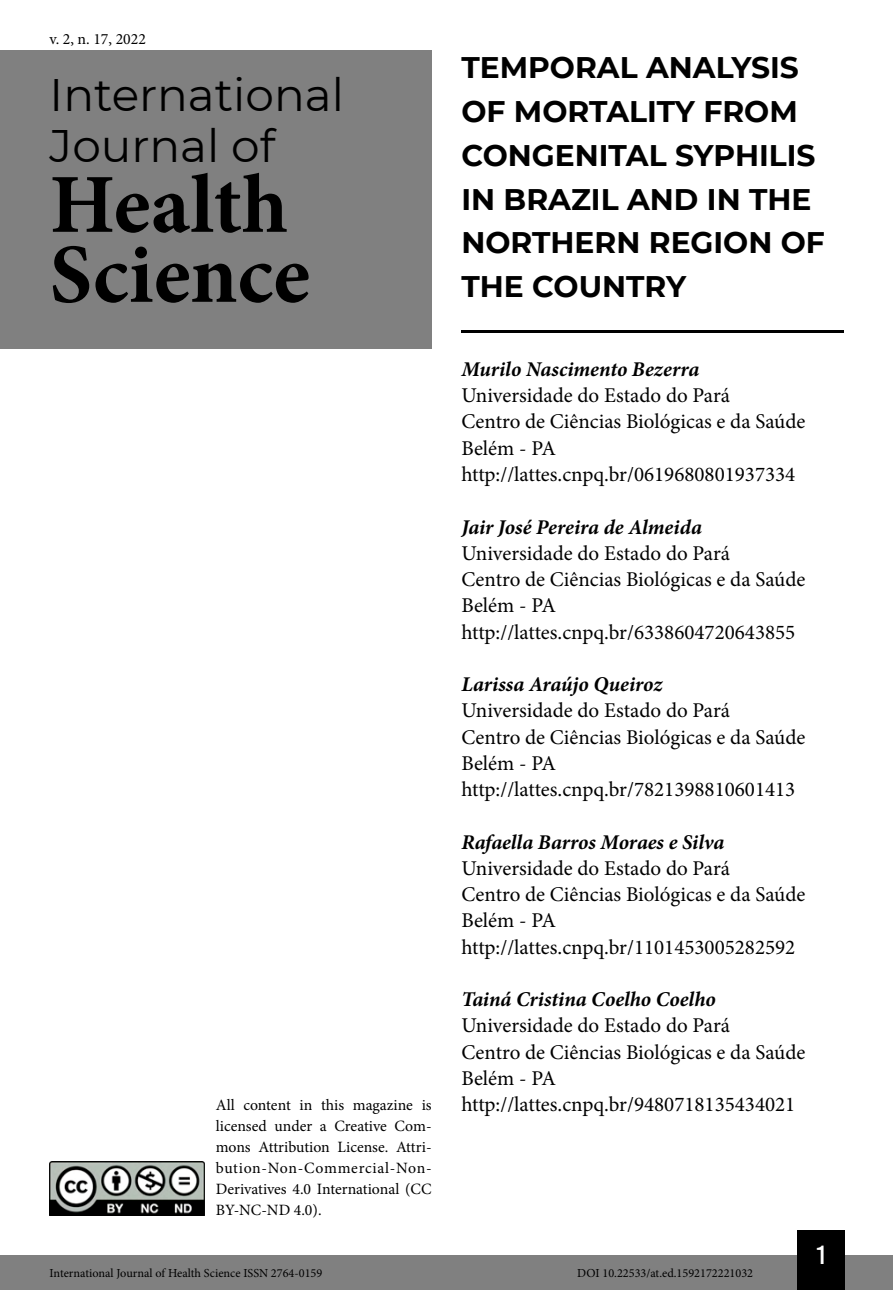
<style>
.page{position:relative;width:893px;height:1290px;background:#fff}
.page>*{position:absolute;margin:0;border:0;box-sizing:border-box;transform-origin:0 0}
.t1{font:700 84px/70px "Minion Pro";color:#000}
.t2{font:45.5px/50.8px "Montserrat";color:#000}
.Título_Artigo{font:700 29.75px/43.8px "Montserrat";color:#000}
.t3{font:26.25px "Bebas Kai";color:#fff}
.Infos_autor{font:21px "Minion Pro";color:#000}
.Autor{font:italic 700 21px "Minion Pro";letter-spacing:-.005em;color:#000}
.t4{font:15.75px/21px "Minion Pro";color:#000;text-align:justify}
.t5{font:12.25px "Minion Pro";color:#000}
</style>
<div class="page">
<div style="left:0;top:1255px;width:893px;height:35px;background:#808080"></div>
<div style="left:797px;top:1230px;width:48px;height:60px;background:#000"></div>
<img style="left:50px;top:1161px;width:154px;height:54px">
<div style="left:0;top:50px;width:432px;height:298px;background:#808080"></div>
<hr style="left:461px;top:330px;width:382px;height:2px;background:#000">
<p class="t4" style="left:50px;top:28px;width:98px">v. 2, n. 17, 2022</p>
<h2 class="t2" style="left:50px;top:68px;width:296px">International<br>Journal of</h2>
<h1 class="t1" style="left:50px;top:169px;width:262px">Health<br>Science</h1>
<p class="t4" style="left:216px;top:1095px;width:217px">All content in this magazine is licensed under a Creative Com&shy;mons Attribution License. Attri&shy;bution-Non-Commercial-Non-Derivatives 4.0 International (CC BY-NC-ND 4.0).</p>
<p class="Título_Artigo" style="left:461px;top:44px;width:365px">TEMPORAL ANALYSIS<br>OF MORTALITY FROM<br>CONGENITAL SYPHILIS<br>IN BRAZIL AND IN THE<br>NORTHERN REGION OF<br>THE COUNTRY</p>
<p class="Autor" style="left:461px;top:354px;width:240px">Murilo Nascimento Bezerra</p>
<p class="Infos_autor" style="left:461px;top:381px;width:270px">Universidade do Estado do Pará</p>
<p class="Infos_autor" style="left:461px;top:408px;width:345px">Centro de Ciências Biológicas e da Saúde</p>
<p class="Infos_autor" style="left:461px;top:434px;width:96px">Belém - PA</p>
<p class="Infos_autor" style="left:461px;top:460px;width:335px">http://lattes.cnpq.br/0619680801937334</p>
<p class="Autor" style="left:461px;top:512px;width:242px">Jair José Pereira de Almeida</p>
<p class="Infos_autor" style="left:461px;top:539px;width:270px">Universidade do Estado do Pará</p>
<p class="Infos_autor" style="left:461px;top:565px;width:345px">Centro de Ciências Biológicas e da Saúde</p>
<p class="Infos_autor" style="left:461px;top:591px;width:96px">Belém - PA</p>
<p class="Infos_autor" style="left:461px;top:618px;width:335px">http://lattes.cnpq.br/6338604720643855</p>
<p class="Autor" style="left:461px;top:669px;width:202px">Larissa Araújo Queiroz</p>
<p class="Infos_autor" style="left:461px;top:696px;width:270px">Universidade do Estado do Pará</p>
<p class="Infos_autor" style="left:461px;top:723px;width:345px">Centro de Ciências Biológicas e da Saúde</p>
<p class="Infos_autor" style="left:461px;top:749px;width:96px">Belém - PA</p>
<p class="Infos_autor" style="left:461px;top:775px;width:335px">http://lattes.cnpq.br/7821398810601413</p>
<p class="Autor" style="left:461px;top:827px;width:265px">Rafaella Barros Moraes e Silva</p>
<p class="Infos_autor" style="left:461px;top:854px;width:270px">Universidade do Estado do Pará</p>
<p class="Infos_autor" style="left:461px;top:880px;width:345px">Centro de Ciências Biológicas e da Saúde</p>
<p class="Infos_autor" style="left:461px;top:906px;width:96px">Belém - PA</p>
<p class="Infos_autor" style="left:461px;top:933px;width:335px">http://lattes.cnpq.br/1101453005282592</p>
<p class="Autor" style="left:461px;top:984px;width:256px">Tainá Cristina Coelho Coelho</p>
<p class="Infos_autor" style="left:461px;top:1011px;width:270px">Universidade do Estado do Pará</p>
<p class="Infos_autor" style="left:461px;top:1038px;width:345px">Centro de Ciências Biológicas e da Saúde</p>
<p class="Infos_autor" style="left:461px;top:1064px;width:96px">Belém - PA</p>
<p class="Infos_autor" style="left:461px;top:1090px;width:335px">http://lattes.cnpq.br/9480718135434021</p>
<p class="t3" style="left:817px;top:1241px;width:10px">1</p>
<p class="t5" style="left:50px;top:1265px;width:274px">International Journal of Health Science ISSN 2764-0159</p>
<p class="t5" style="left:577px;top:1265px;width:177px">DOI 10.22533/at.ed.1592172221032</p>
</div>
